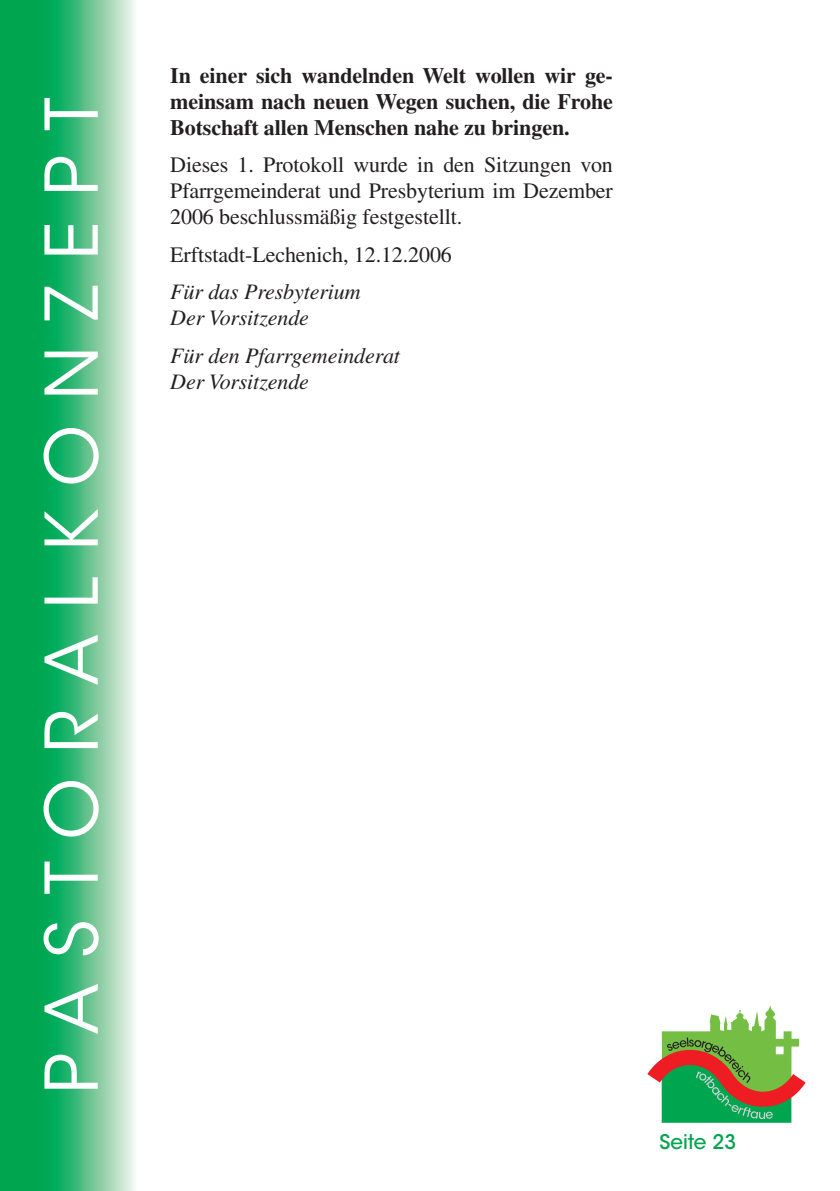
<style>
.page{position:relative;width:840px;height:1191px;background:#fff}
.page>*{position:absolute;margin:0;border:0;box-sizing:border-box;transform-origin:0 0}
.t1{font:72px "ITC Avant Garde Std";letter-spacing:.35em;color:#fff}
.t2{font:22px/26px "Times LT Std";letter-spacing:-.005em;color:#231f20;text-align:justify}
.t3{font:700 22px/26px "Times LT Std";letter-spacing:-.005em;color:#231f20;text-align:justify}
.t4{font:italic 22px/26px "Times LT Std";letter-spacing:-.005em;color:#231f20}
.t5{font:500 20px "ITC Avant Garde Std";color:#00a54f}
</style>
<div class="page">
<svg style="left:647px;top:1005px;width:158px;height:118px"></svg>
<div style="left:0;top:0;width:41px;height:1191px;background:#00a54f"></div>
<svg style="left:41px;top:0;width:94px;height:1191px;background:#66c693"></svg>
<h1 class="t1" style="left:28px;top:1093px;width:997px;rotate:-90deg">Pastoralkonzept</h1>
<p class="t3" style="left:170px;top:62px;width:444px">In einer sich wandelnden Welt wollen wir ge&shy;meinsam nach neuen Wegen suchen, die Frohe Botschaft allen Menschen nahe zu bringen.</p>
<p class="t2" style="left:170px;top:152px;width:444px">Dieses 1. Protokoll wurde in den Sitzungen von Pfarrgemeinderat und Presbyterium im Dezember 2006 beschlussmäßig festgestellt.</p>
<p class="t2" style="left:170px;top:241px;width:283px">Erftstadt-Lechenich, 12.12.2006</p>
<p class="t4" style="left:170px;top:279px;width:192px">Für das Presbyterium<br>Der Vorsitzende</p>
<p class="t4" style="left:170px;top:342px;width:231px">Für den Pfarrgemeinderat<br>Der Vorsitzende</p>
<p class="t5" style="left:659px;top:1129px;width:78px">Seite 23</p>
</div>
